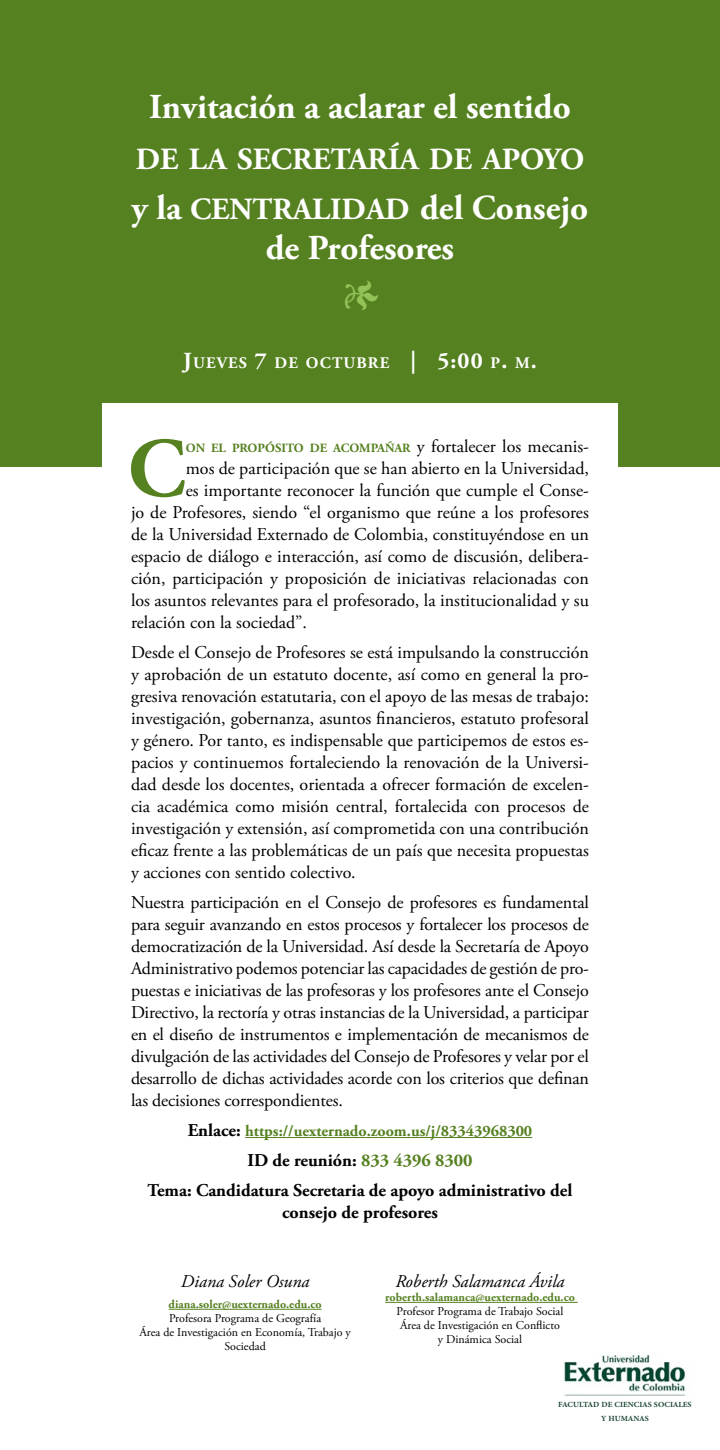
<style>
.page{position:relative;width:720px;height:1450px;background:#fff}
.page>*{position:absolute;margin:0;border:0;box-sizing:border-box;transform-origin:0 0}
.t1{font:700 84.4px "Adobe Garamond Pro";color:#568121}
.t2{font:44px "Adobe Garamond Pro";color:#93c258}
.t3{font:700 35px/40.2px "Adobe Garamond Pro";color:#fff;text-align:center}
.t4{font:700 30.8px "Adobe Garamond Pro";color:#fff}
.t5{font:18px/22px "Adobe Garamond Pro";color:#000;text-align:justify}
.t6{font:700 18px/30px "Adobe Garamond Pro";color:#000;text-align:center}
.t7{font:italic 18px "Adobe Garamond Pro";color:#000}
.t8{font:700 16.1px "Adobe Garamond Pro";letter-spacing:.07em;color:#fff}
.t9{font:700 16px "Adobe Garamond Pro";color:#568121}
.t10{font:700 12.6px "Adobe Garamond Pro";color:#568121}
.t11{font:12px/14px "Adobe Garamond Pro";color:#000;text-align:center}
.t12{font:700 12px "Adobe Garamond Pro";color:#568121}
.t13{font:700 11px/13.2px "Adobe Arabic";color:#1c4632;text-align:center}
.s1{font-size:30.8px}
.s2{font-size:23px}
.s3{font-weight:400;font-size:18px;color:#000}
.s4{font-size:18px;color:#000}
.s5{color:#568121}
</style>
<div class="page">
<div style="left:0;top:0;width:720px;height:467px;background:#568121"></div>
<div style="left:102px;top:403px;width:516px;height:836px;background:#fff"></div>
<hr style="left:245px;top:1137px;width:287px;height:1px;background:#568121">
<hr style="left:169px;top:1309px;width:153px;height:1px;background:#568121">
<hr style="left:385px;top:1302px;width:193px;height:1px;background:#568121">
<img style="left:564px;top:1355px;width:122px;height:41px">
<h3 class="t3" style="left:149px;top:87px;width:423px">Invitación a aclarar el sentido</h3>
<h3 class="t4" style="left:136px;top:141px;width:450px">DE LA SECRETARÍA DE APOYO</h3>
<h3 class="t3" style="left:132px;top:189px;width:458px">y la <span class="s1">CENTRALIDAD</span> del Consejo de Profesores</h3>
<h2 class="t2" style="left:341px;top:270px;width:39px">1</h2>
<p class="t8" style="left:183px;top:353px;width:355px"><span class="s2">J</span>UEVES <span class="s2">7</span> DE OCTUBRE <span class="s2">| 5:00</span> P<span class="s2">.</span> M<span class="s2">.</span></p>
<h1 class="t1" style="left:128px;top:420px;width:60px">C</h1>
<p class="t10" style="left:186px;top:441px;width:405px">ON EL PROPÓSITO DE ACOMPAÑAR <span class="s3">y fortalecer los mecanis-</span></p>
<p class="t5" style="left:186px;top:458px;width:405px">mos de participación que se han abierto en la Universidad,</p>
<p class="t5" style="left:186px;top:480px;width:405px">es importante reconocer la función que cumple el Conse-</p>
<p class="t5" style="left:131px;top:502px;width:459px">jo de Profesores, siendo “el organismo que reúne a los profesores</p>
<p class="t5" style="left:131px;top:524px;width:460px">de la Universidad Externado de Colombia, constituyéndose en un</p>
<p class="t5" style="left:131px;top:546px;width:459px">espacio de diálogo e interacción, así como de discusión, delibera-</p>
<p class="t5" style="left:131px;top:568px;width:459px">ción, participación y proposición de iniciativas relacionadas con</p>
<p class="t5" style="left:131px;top:590px;width:459px">los asuntos relevantes para el profesorado, la institucionalidad y su</p>
<p class="t5" style="left:131px;top:612px;width:177px">relación con la sociedad”.</p>
<p class="t5" style="left:131px;top:642px;width:460px">Desde el Consejo de Profesores se está impulsando la construcción y aprobación de un estatuto docente, así como en general la pro&shy;gresiva renovación estatutaria, con el apoyo de las mesas de trabajo: investigación, gobernanza, asuntos financieros, estatuto profesoral y género. Por tanto, es indispensable que participemos de estos es&shy;pacios y continuemos fortaleciendo la renovación de la Universi&shy;dad desde los docentes, orientada a ofrecer formación de excelen&shy;cia académica como misión central, fortalecida con procesos de investigación y extensión, así comprometida con una contribución eficaz frente a las problemáticas de un país que necesita propuestas y acciones con sentido colectivo.</p>
<p class="t5" style="left:131px;top:892px;width:460px">Nuestra participación en el Consejo de profesores es fundamental para seguir avanzando en estos procesos y fortalecer los procesos de democratización de la Universidad. Así desde la Secretaría de Apoyo Administrativo podemos potenciar las capacidades de gestión de pro&shy;puestas e iniciativas de las profesoras y los profesores ante el Consejo Directivo, la rectoría y otras instancias de la Universidad, a participar en el diseño de instrumentos e implementación de mecanismos de divulgación de las actividades del Consejo de Profesores y velar por el desarrollo de dichas actividades acorde con los criterios que definan las decisiones correspondientes.</p>
<p class="t9" style="left:188px;top:1122px;width:346px"><span class="s4">Enlace:</span> https://uexternado.zoom.us/j/83343968300</p>
<p class="t6" style="left:148px;top:1146px;width:426px">ID de reunión: <span class="s5">833 4396 8300<br></span>Tema: Candidatura Secretaria de apoyo administrativo del</p>
<p class="t6" style="left:282px;top:1198px;width:157px">consejo de profesores</p>
<p class="t7" style="left:181px;top:1271px;width:130px">Diana Soler Osuna</p>
<p class="t12" style="left:169px;top:1297px;width:154px">diana.soler@uexternado.edu.co</p>
<p class="t11" style="left:139px;top:1312px;width:213px">Profesora Programa de Geografía<br>Área de Investigación en Economía, Trabajo y<br>Sociedad</p>
<p class="t7" style="left:395px;top:1271px;width:171px">Roberth Salamanca Ávila</p>
<p class="t12" style="left:385px;top:1290px;width:191px">roberth.salamanca@uexternado.edu.co</p>
<p class="t11" style="left:397px;top:1305px;width:168px">Profesor Programa de Trabajo Social<br>Área de Investigación en Conflicto y Dinámica Social</p>
<p class="t13" style="left:558px;top:1397px;width:135px">FACULTAD DE CIENCIAS SOCIALES<br>Y HUMANAS</p>
</div>
